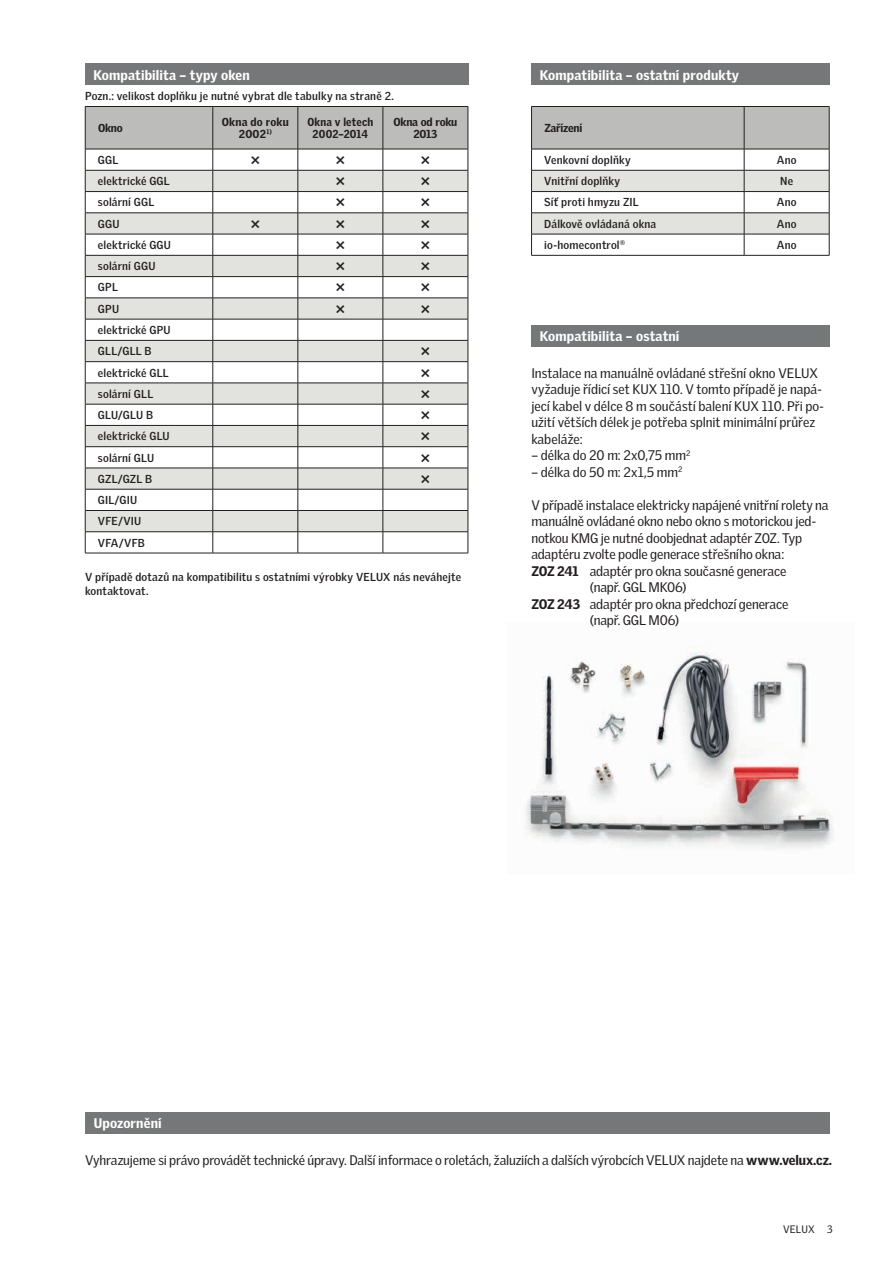
<style>
.page{position:relative;width:893px;height:1263px;background:#fff}
.page>*{position:absolute;margin:0;border:0;box-sizing:border-box;transform-origin:0 0}
.t1{font:700 16.5px "Velux Gothic";color:#231f20}
.t2{font:13.5px/16.5px "Velux Gothic";letter-spacing:-.01em;color:#231f20}
.t3{font:900 13.5px "Velux Gothic";letter-spacing:.01em;color:#fff}
.t4{font:700 11.25px/21.3px "Velux Gothic";letter-spacing:.015em;color:#231f20}
.t5{font:900 11.25px/12px "Velux Gothic";letter-spacing:-.02em;color:#231f20;text-align:center}
.t6{font:900 11.25px/12px "Velux Gothic";letter-spacing:.01em;color:#231f20;text-align:center}
.t7{font:900 11.25px/12px "Velux Gothic";letter-spacing:.01em;color:#231f20;text-align:center;scale:.95 1}
.t8{font:10.5px "Velux Gothic";letter-spacing:.015em;color:#231f20}
.s1{font-weight:900}
</style>
<div class="page">
<img style="left:524px;top:647px;width:309px;height:202px">
<div style="left:85px;top:1112px;width:744px;height:22px;background:#767778"></div>
<div style="left:85px;top:64px;width:383px;height:21px;background:#767778"></div>
<svg style="left:85px;top:106px;width:384px;height:447px"></svg>
<hr style="left:85px;top:553px;width:128px;height:1px;background:#231f20">
<hr style="left:213px;top:553px;width:85px;height:1px;background:#231f20">
<hr style="left:298px;top:553px;width:85px;height:1px;background:#231f20">
<hr style="left:383px;top:553px;width:85px;height:1px;background:#231f20">
<div style="left:531px;top:64px;width:298px;height:21px;background:#767778"></div>
<svg style="left:531px;top:106px;width:299px;height:149px"></svg>
<hr style="left:531px;top:255px;width:213px;height:1px;background:#231f20">
<hr style="left:744px;top:255px;width:85px;height:1px;background:#231f20">
<div style="left:531px;top:325px;width:298px;height:21px;background:#767778"></div>
<p class="t3" style="left:94px;top:66px;width:158px">Kompatibilita – typy oken</p>
<p class="t4" style="left:85px;top:85px;width:310px">Pozn.: velikost doplňku je nutné vybrat dle tabulky na straně 2.</p>
<p class="t6" style="left:98px;top:122px;width:26px">Okno</p>
<p class="t6" style="left:222px;top:116px;width:69px">Okna do roku<br>2002<sup>1)</sup></p>
<p class="t7" style="left:308px;top:116px;width:71px">Okna v letech<br>2002–2014</p>
<p class="t5" style="left:394px;top:116px;width:65px">Okna od roku<br>2013</p>
<p class="t4" style="left:98px;top:149px;width:22px">GGL</p>
<p class="t1" style="left:250px;top:150px;width:11px">×</p>
<p class="t1" style="left:335px;top:150px;width:11px">×</p>
<p class="t1" style="left:420px;top:150px;width:11px">×</p>
<p class="t4" style="left:98px;top:170px;width:73px">elektrické GGL</p>
<p class="t1" style="left:335px;top:171px;width:11px">×</p>
<p class="t1" style="left:420px;top:171px;width:11px">×</p>
<p class="t4" style="left:98px;top:192px;width:58px">solární GGL</p>
<p class="t1" style="left:335px;top:192px;width:11px">×</p>
<p class="t1" style="left:420px;top:192px;width:11px">×</p>
<p class="t4" style="left:98px;top:213px;width:23px">GGU</p>
<p class="t1" style="left:250px;top:214px;width:11px">×</p>
<p class="t1" style="left:335px;top:214px;width:11px">×</p>
<p class="t1" style="left:420px;top:214px;width:11px">×</p>
<p class="t4" style="left:98px;top:234px;width:75px">elektrické GGU</p>
<p class="t1" style="left:335px;top:235px;width:11px">×</p>
<p class="t1" style="left:420px;top:235px;width:11px">×</p>
<p class="t4" style="left:98px;top:255px;width:59px">solární GGU</p>
<p class="t1" style="left:335px;top:256px;width:11px">×</p>
<p class="t1" style="left:420px;top:256px;width:11px">×</p>
<p class="t4" style="left:98px;top:277px;width:21px">GPL</p>
<p class="t1" style="left:335px;top:278px;width:11px">×</p>
<p class="t1" style="left:420px;top:278px;width:11px">×</p>
<p class="t4" style="left:98px;top:298px;width:23px">GPU</p>
<p class="t1" style="left:335px;top:299px;width:11px">×</p>
<p class="t1" style="left:420px;top:299px;width:11px">×</p>
<p class="t4" style="left:98px;top:319px;width:74px">elektrické GPU<br>GLL/GLL B</p>
<p class="t1" style="left:420px;top:341px;width:11px">×</p>
<p class="t4" style="left:98px;top:362px;width:72px">elektrické GLL</p>
<p class="t1" style="left:420px;top:363px;width:11px">×</p>
<p class="t4" style="left:98px;top:383px;width:57px">solární GLL</p>
<p class="t1" style="left:420px;top:384px;width:11px">×</p>
<p class="t4" style="left:98px;top:404px;width:57px">GLU/GLU B</p>
<p class="t1" style="left:420px;top:405px;width:11px">×</p>
<p class="t4" style="left:98px;top:426px;width:73px">elektrické GLU</p>
<p class="t1" style="left:420px;top:426px;width:11px">×</p>
<p class="t4" style="left:98px;top:447px;width:58px">solární GLU</p>
<p class="t1" style="left:420px;top:448px;width:11px">×</p>
<p class="t4" style="left:98px;top:468px;width:56px">GZL/GZL B</p>
<p class="t1" style="left:420px;top:469px;width:11px">×</p>
<p class="t4" style="left:98px;top:489px;width:48px">GIL/GIU<br>VFE/VIU<br>VFA/VFB</p>
<p class="t4" style="left:85px;top:570px;width:378px;line-height:13.5px">V případě dotazů na kompatibilitu s ostatními výrobky VELUX nás neváhejte kontaktovat.</p>
<p class="t3" style="left:540px;top:66px;width:201px">Kompatibilita – ostatní produkty</p>
<p class="t5" style="left:544px;top:122px;width:39px">Zařízení</p>
<p class="t4" style="left:544px;top:149px;width:88px">Venkovní doplňky</p>
<p class="t4" style="left:777px;top:149px;width:21px">Ano</p>
<p class="t4" style="left:544px;top:170px;width:77px">Vnitřní doplňky</p>
<p class="t4" style="left:780px;top:170px;width:14px">Ne</p>
<p class="t4" style="left:544px;top:192px;width:96px">Síť proti hmyzu ZIL</p>
<p class="t4" style="left:777px;top:192px;width:21px">Ano</p>
<p class="t4" style="left:544px;top:213px;width:113px">Dálkově ovládaná okna</p>
<p class="t4" style="left:777px;top:213px;width:21px">Ano</p>
<p class="t4" style="left:544px;top:234px;width:82px">io-homecontrol<sup>®</sup></p>
<p class="t4" style="left:777px;top:234px;width:21px">Ano</p>
<p class="t3" style="left:540px;top:327px;width:141px">Kompatibilita – ostatní</p>
<p class="t2" style="left:531px;top:364px;width:294px">Instalace na manuálně ovládané střešní okno VELUX vyžaduje řídicí set KUX 110. V tomto případě je napá&shy;jecí kabel v délce 8 m součástí balení KUX 110. Při po&shy;užití větších délek je potřeba splnit minimální průřez kabeláže:</p>
<p class="t2" style="left:531px;top:447px;width:161px">– délka do 20 m: 2x0,75 mm<sup>2</sup></p>
<p class="t2" style="left:531px;top:463px;width:153px">– délka do 50 m: 2x1,5 mm<sup>2</sup></p>
<p class="t2" style="left:531px;top:496px;width:299px">V případě instalace elektricky napájené vnitřní rolety na</p>
<p class="t2" style="left:531px;top:513px;width:286px">manuálně ovládané okno nebo okno s motorickou jed-</p>
<p class="t2" style="left:531px;top:529px;width:272px">notkou KMG je nutné doobjednat adaptér ZOZ. Typ</p>
<p class="t2" style="left:531px;top:546px;width:254px">adaptéru zvolte podle generace střešního okna:</p>
<p class="t2" style="left:531px;top:562px;width:257px"><span class="s1">ZOZ 241</span> adaptér pro okna současné generace</p>
<p class="t2" style="left:590px;top:579px;width:98px">(např. GGL MK06)</p>
<p class="t2" style="left:531px;top:595px;width:259px"><span class="s1">ZOZ 243</span> adaptér pro okna předchozí generace</p>
<p class="t2" style="left:590px;top:612px;width:91px">(např. GGL M06)</p>
<p class="t3" style="left:94px;top:1115px;width:69px">Upozornění</p>
<p class="t2" style="left:85px;top:1152px;width:749px">Vyhrazujeme si právo provádět technické úpravy. Další informace o roletách, žaluziích a dalších výrobcích VELUX najdete na <span class="s1">www.velux.cz.</span></p>
<p class="t8" style="left:783px;top:1223px;width:51px">VELUX 3</p>
</div>
